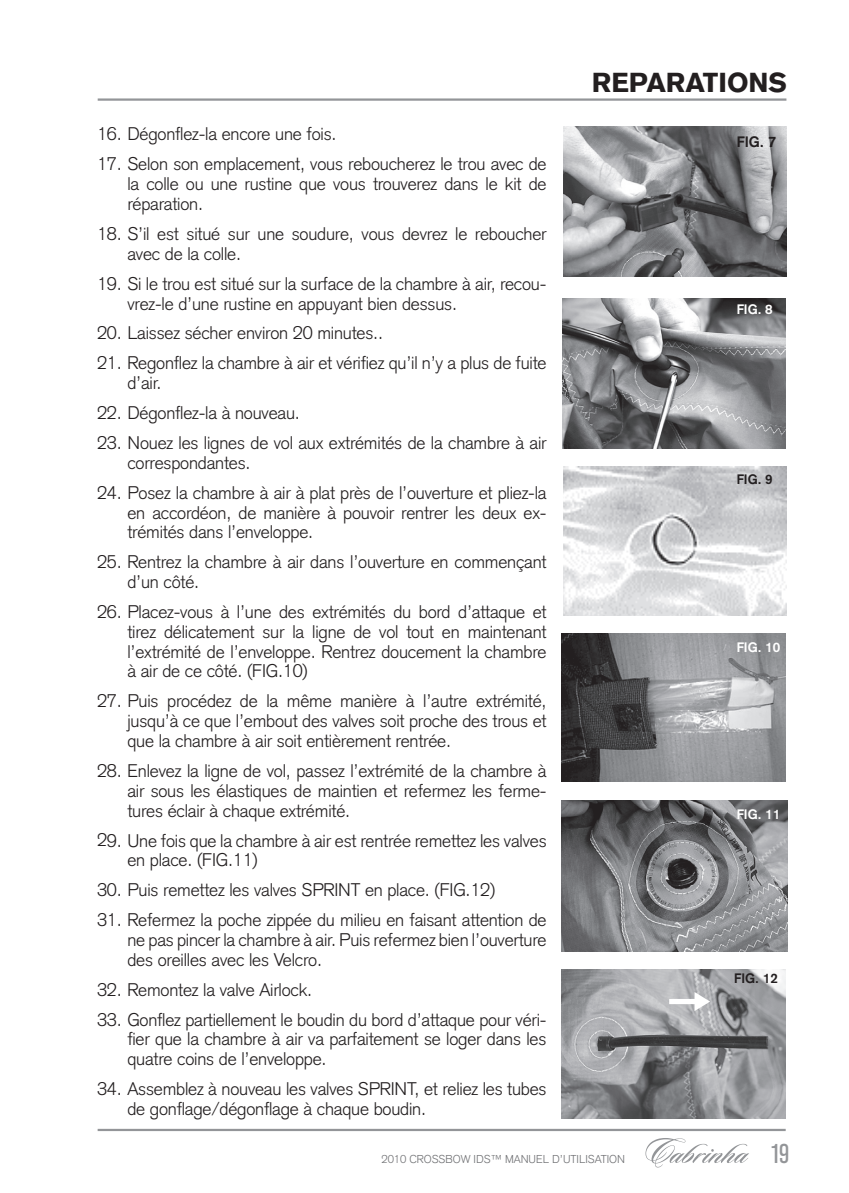
<style>
.page{position:relative;width:849px;height:1193px;background:#fff}
.page>*{position:absolute;margin:0;border:0;box-sizing:border-box;transform-origin:0 0}
.t1{font:900 27px "Akzidenz Grotesk";color:#231f20}
.t2{font:condensed 27px "Akzidenz Grotesk BE";color:#939598}
.t3{font:300 18px/19.8px "Akzidenz Grotesk";letter-spacing:-.01em;color:#231f20;text-align:justify}
.t4{font:700 14.85px "Akzidenz Grotesk";color:#231f20}
.t5{font:700 13.5px "Akzidenz Grotesk";color:#fff}
.t6{font:700 13.5px "Akzidenz Grotesk";color:#231f20}
.t7{font:300 11.25px "Akzidenz Grotesk";color:#717275}
</style>
<div class="page">
<hr style="left:98px;top:1129px;width:687px;height:2px;background:#939598">
<svg style="left:645px;top:1138px;width:103px;height:29px"></svg>
<hr style="left:98px;top:98px;width:688px;height:3px;background:#939598">
<img style="left:563px;top:127px;width:222px;height:149px">
<img style="left:561px;top:633px;width:224px;height:148px">
<img style="left:561px;top:800px;width:225px;height:151px">
<img style="left:561px;top:969px;width:223px;height:150px">
<img style="left:563px;top:466px;width:223px;height:150px">
<img style="left:562px;top:299px;width:223px;height:149px">
<div style="left:668px;top:999px;width:28px;height:5px;background:#fff"></div>
<svg style="left:694px;top:992px;width:15px;height:19px"></svg>
<p class="t3" style="left:97px;top:124px;width:241px">16. Dégonflez-la encore une fois.</p>
<p class="t3" style="left:127px;top:154px;width:420px;text-indent:-30px">17. Selon son emplacement, vous reboucherez le trou avec de la colle ou une rustine que vous trouverez dans le kit de réparation.</p>
<p class="t3" style="left:127px;top:224px;width:420px;text-indent:-30px">18. S ’il est situé sur une soudure, vous devrez le reboucher avec de la colle.</p>
<p class="t3" style="left:127px;top:274px;width:420px;text-indent:-30px">19. Si le trou est situé sur la surface de la chambre à air, recou&shy;vrez-le d’une rustine en appuyant bien dessus.</p>
<p class="t3" style="left:97px;top:323px;width:287px">20. Laissez sécher environ 20 minutes..</p>
<p class="t3" style="left:127px;top:353px;width:420px;text-indent:-30px">21. Regonflez la chambre à air et vérifiez qu’il n’y a plus de fuite d’air.</p>
<p class="t3" style="left:97px;top:403px;width:204px">22. Dégonflez-la à nouveau.</p>
<p class="t3" style="left:127px;top:433px;width:420px;text-indent:-30px">23. Nouez les lignes de vol aux extrémités de la chambre à air correspondantes.</p>
<p class="t3" style="left:127px;top:483px;width:420px;text-indent:-30px">24. Posez la chambre à air à plat près de l’ouverture et pliez-la en accordéon, de manière à pouvoir rentrer les deux ex&shy;trémités dans l’enveloppe.</p>
<p class="t3" style="left:127px;top:552px;width:420px;text-indent:-30px">25. Rentrez la chambre à air dans l’ouverture en commençant d’un côté.</p>
<p class="t3" style="left:127px;top:602px;width:420px;text-indent:-30px">26. Placez-vous à l’une des extrémités du bord d’attaque et tirez délicatement sur la ligne de vol tout en maintenant l’extrémité de l’enveloppe. Rentrez doucement la chambre à air de ce côté. (FIG.10)</p>
<p class="t3" style="left:127px;top:691px;width:420px;text-indent:-30px">27. Puis procédez de la même manière à l’autre extrémité, jusqu’à ce que l’embout des valves soit proche des trous et que la chambre à air soit entièrement rentrée.</p>
<p class="t3" style="left:127px;top:761px;width:420px;text-indent:-30px">28. Enlevez la ligne de vol, passez l’extrémité de la chambre à air sous les élastiques de maintien et refermez les ferme&shy;tures éclair à chaque extrémité.</p>
<p class="t3" style="left:127px;top:830px;width:420px;text-indent:-30px">29. Une fois que la chambre à air est rentrée remettez les valves en place. (FIG.11)</p>
<p class="t3" style="left:97px;top:880px;width:399px">30. Puis remettez les valves SPRINT en place. (FIG.12)</p>
<p class="t3" style="left:127px;top:910px;width:420px;text-indent:-30px">31. Refermez la poche zippée du milieu en faisant attention de ne pas pincer la chambre à air. Puis refermez bien l’ouverture des oreilles avec les Velcro.</p>
<p class="t3" style="left:97px;top:979px;width:216px">32. Remontez la valve Airlock.</p>
<p class="t3" style="left:127px;top:1009px;width:420px;text-indent:-30px">33. Gonflez partiellement le boudin du bord d’attaque pour véri&shy;fier que la chambre à air va parfaitement se loger dans les quatre coins de l’enveloppe.</p>
<p class="t3" style="left:127px;top:1079px;width:420px;text-indent:-30px">34. Assemblez à nouveau les valves SPRINT, et reliez les tubes de gonflage/dégonflage à chaque boudin.</p>
<h1 class="t1" style="left:591px;top:66px;width:75px">RE PARA</h1>
<h1 class="t1" style="left:702px;top:66px;width:85px">TIONS</h1>
<p class="t4" style="left:736px;top:133px;width:41px">FIG. 7</p>
<p class="t5" style="left:736px;top:302px;width:38px">FIG. 8</p>
<p class="t6" style="left:736px;top:472px;width:38px">FIG. 9</p>
<p class="t5" style="left:736px;top:639px;width:45px">FIG. 10</p>
<p class="t5" style="left:736px;top:806px;width:45px">FIG. 11</p>
<p class="t6" style="left:733px;top:970px;width:45px">FIG. 12</p>
<p class="t7" style="left:381px;top:1153px;width:243px">2010 Crossbow IDS™ MANUeL d ’utilisation</p>
<h1 class="t2" style="left:770px;top:1138px;width:20px">19</h1>
</div>
